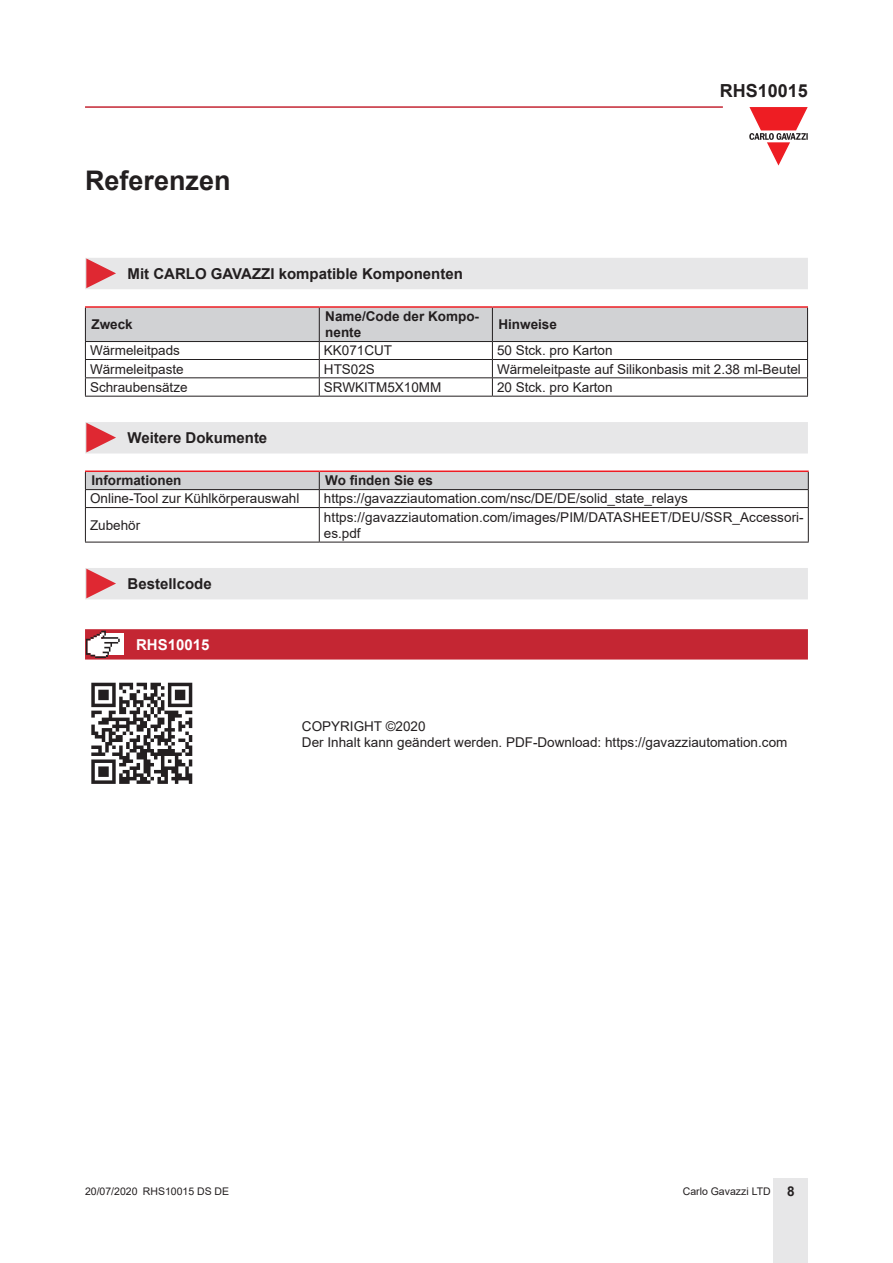
<style>
.page{position:relative;width:893px;height:1263px;background:#fff}
.page>*{position:absolute;margin:0;border:0;box-sizing:border-box;transform-origin:0 0}
.Titolo01{font:700 27px "Arial";color:#231f20}
.t1{font:700 18px "Arial";color:#231f20}
.Titolo03{font:700 15px "Arial";color:#231f20}
.Titolo04{font:700 15px "Arial";color:#fff}
.TestoTabellaSx{font:13.5px/16.2px "Arial";color:#231f20}
.TitoloTabellaSx{font:700 13.5px/16.2px "Arial";color:#231f20}
.t2{font:10.5px "Arial";color:#231f20}
.s1{font-weight:700;font-size:13.5px}
</style>
<div class="page">
<hr style="left:85px;top:106px;width:638px;height:2px;background:#c42633">
<div style="left:774px;top:1178px;width:34px;height:85px;background:#e7e7e8"></div>
<svg style="left:749px;top:107px;width:59px;height:59px"></svg>
<div style="left:85px;top:258px;width:723px;height:31px;background:#e7e7e8"></div>
<hr style="left:85px;top:306px;width:234px;height:2px;background:#ee1d23">
<hr style="left:319px;top:306px;width:173px;height:2px;background:#ee1d23">
<hr style="left:492px;top:306px;width:316px;height:2px;background:#ee1d23">
<svg style="left:85px;top:307px;width:723px;height:89px"></svg>
<hr style="left:85px;top:396px;width:234px;height:1px;background:#231f20">
<hr style="left:319px;top:396px;width:173px;height:1px;background:#231f20">
<hr style="left:492px;top:396px;width:316px;height:1px;background:#231f20">
<div style="left:85px;top:422px;width:723px;height:31px;background:#e7e7e8"></div>
<hr style="left:85px;top:470px;width:234px;height:2px;background:#ee1d23">
<hr style="left:319px;top:470px;width:490px;height:2px;background:#ee1d23">
<svg style="left:85px;top:471px;width:724px;height:36px"></svg>
<hr style="left:85px;top:507px;width:234px;height:1px;background:#231f20">
<hr style="left:85px;top:508px;width:1px;height:34px;background:#231f20">
<hr style="left:319px;top:507px;width:490px;height:1px;background:#231f20">
<hr style="left:319px;top:508px;width:1px;height:34px;background:#231f20">
<hr style="left:808px;top:508px;width:1px;height:34px;background:#231f20">
<hr style="left:85px;top:542px;width:234px;height:1px;background:#231f20">
<hr style="left:319px;top:542px;width:490px;height:1px;background:#231f20">
<div style="left:85px;top:568px;width:723px;height:31px;background:#e7e7e8"></div>
<svg style="left:85px;top:629px;width:723px;height:30px;background:#c42d3a"></svg>
<img style="left:91px;top:682px;width:102px;height:102px">
<p class="Titolo01" style="left:85px;top:161px;width:147px">Referenzen</p>
<h2 class="t1" style="left:720px;top:78px;width:90px">RHS10015</h2>
<p class="Titolo03" style="left:128px;top:263px;width:337px">Mit CARLO GAVAZZI kompatible Komponenten</p>
<p class="TitoloTabellaSx" style="left:91px;top:316px;width:43px">Zweck</p>
<p class="TitoloTabellaSx" style="left:325px;top:308px;width:155px">Name/Code der Kompo&shy;nente</p>
<p class="TitoloTabellaSx" style="left:498px;top:316px;width:60px">Hinweise</p>
<p class="TestoTabellaSx" style="left:90px;top:342px;width:92px">Wärmeleitpads</p>
<p class="TestoTabellaSx" style="left:324px;top:342px;width:70px">KK071CUT</p>
<p class="TestoTabellaSx" style="left:497px;top:342px;width:117px">50 Stck. pro Karton</p>
<p class="TestoTabellaSx" style="left:90px;top:361px;width:95px">Wärmeleitpaste</p>
<p class="TestoTabellaSx" style="left:324px;top:361px;width:53px">HTS02S</p>
<p class="TestoTabellaSx" style="left:497px;top:361px;width:305px">Wärmeleitpaste auf Silikonbasis mit 2.38 ml-Beutel</p>
<p class="TestoTabellaSx" style="left:90px;top:379px;width:99px">Schraubensätze</p>
<p class="TestoTabellaSx" style="left:324px;top:379px;width:119px">SRWKITM5X10MM</p>
<p class="TestoTabellaSx" style="left:497px;top:379px;width:117px">20 Stck. pro Karton</p>
<p class="Titolo03" style="left:128px;top:427px;width:141px">Weitere Dokumente</p>
<p class="TitoloTabellaSx" style="left:91px;top:473px;width:92px">Informationen</p>
<p class="TitoloTabellaSx" style="left:325px;top:473px;width:109px">Wo finden Sie es</p>
<p class="TestoTabellaSx" style="left:90px;top:490px;width:211px">Online-Tool zur Kühlkörperauswahl</p>
<p class="TestoTabellaSx" style="left:324px;top:490px;width:365px">https://gavazziautomation.com/nsc/DE/DE/solid_state_relays</p>
<p class="TestoTabellaSx" style="left:90px;top:517px;width:52px">Zubehör</p>
<p class="TestoTabellaSx" style="left:324px;top:509px;width:481px">https://gavazziautomation.com/images/PIM/DATASHEET/DEU/SSR_Accessori&shy;es.pdf</p>
<p class="Titolo03" style="left:128px;top:573px;width:86px">Bestellcode</p>
<p class="Titolo04" style="left:136px;top:634px;width:75px">RHS10015</p>
<p class="TestoTabellaSx" style="left:302px;top:717px;width:125px">COPYRIGHT ©2020</p>
<p class="TestoTabellaSx" style="left:302px;top:734px;width:487px">Der Inhalt kann geändert werden. PDF-Download: https://gavazziautomation.com</p>
<p class="t2" style="left:85px;top:1183px;width:146px">20/07/2020 RHS10015 DS DE</p>
<p class="t2" style="left:683px;top:1183px;width:113px">Carlo Gavazzi LTD <span class="s1">8</span></p>
</div>
